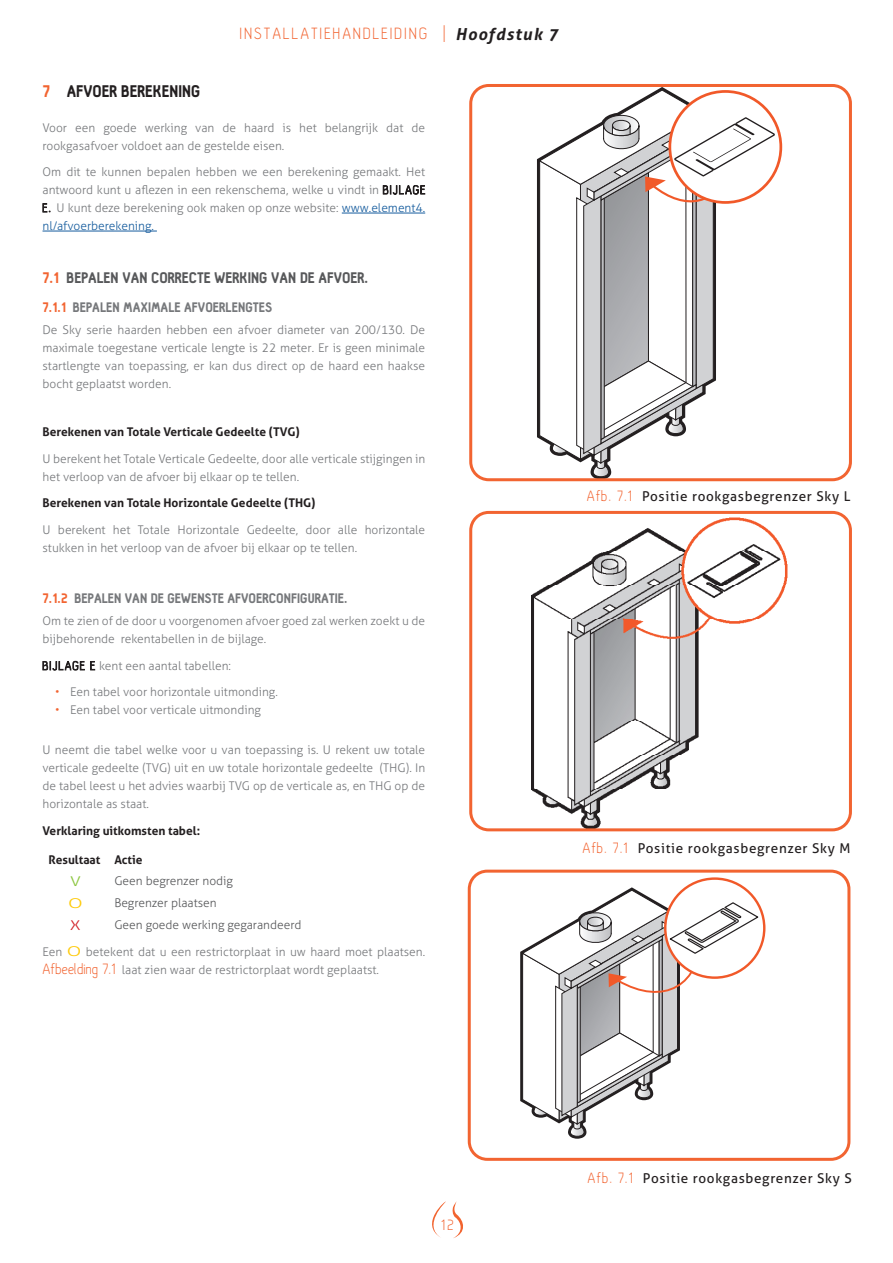
<style>
.page{position:relative;width:893px;height:1263px;background:#fff}
.page>*{position:absolute;margin:0;border:0;box-sizing:border-box;transform-origin:0 0}
.t1{font:300 18px "Hallosans";letter-spacing:.11em;color:#f26431}
.t2{font:900 16.5px "Hallosans";color:#231f20}
.t3{font:300 16.5px "Hallosans";color:#f26431}
.t4{font:900 15px "Hallosans";color:#57585a}
.t5{font:13.5px "Aller";letter-spacing:.05em;color:#231f20}
.t6{font:900 13.5px "Hallosans";color:#76787b}
.Table__Colouring{font:300 13.5px "Aller";color:#8bc63e;scale:1.3 1}
.Table__Colouring-2{font:300 13.5px "Aller";color:#feca0a;scale:1.5 1}
.Table__Colouring-3{font:300 13.5px "Aller";color:#d1232a;scale:1.3 1}
.t7{font:300 12px/18px "Aller";color:#76787b}
.t8{font:700 12px "Aller";color:#231f20}
.Table__Grey_Light_L_9pt{font:300 12px "Aller";color:#57585a}
.s1{font-family:"Aller";font-weight:700;font-style:italic;font-size:16.5px;color:#231f20}
.s2{color:#f26431}
.s3{font-family:"Hallosans";font-size:13.5px;color:#231f20}
.s4{color:#175d9e}
.s5{font-size:13.5px;color:#feca0a}
.s6{font-family:"Hallosans";font-size:16.5px;color:#f26431}
.s7{font-family:"Hallosans";font-weight:300;font-size:16.5px;color:#f26431}
</style>
<div class="page">
<svg style="left:432px;top:1202px;width:13px;height:35px"></svg>
<svg style="left:453px;top:1201px;width:10px;height:37px"></svg>
<hr style="left:342px;top:213px;width:83px;height:1px;background:#175d9e">
<hr style="left:43px;top:231px;width:114px;height:1px;background:#175d9e">
<svg style="left:538px;top:89px;width:237px;height:388px"></svg>
<div style="left:469px;top:84px;width:383px;height:397px;border:3px solid #f26431;border-radius:18px"></div>
<img style="left:532px;top:518px;width:256px;height:309px">
<div style="left:469px;top:511px;width:383px;height:320px;border:3px solid #f26431;border-radius:18px"></div>
<svg style="left:664px;top:877px;width:101px;height:102px"></svg>
<svg style="left:520px;top:887px;width:240px;height:252px"></svg>
<div style="left:468px;top:870px;width:382px;height:291px;border:3px solid #f26431;border-radius:18px"></div>
<h1 class="t1" style="left:240px;top:24px;width:320px">INSTALLATIEHANDLEIDING | <span class="s1">Hoofdstuk 7</span></h1>
<p class="t2" style="left:43px;top:82px;width:159px"><span class="s2">7</span> AFVOER BEREKENING</p>
<p class="t7" style="left:43px;top:118px;width:384px">Voor een goede werking van de haard is het belangrijk dat de rookgasafvoer voldoet aan de gestelde eisen.</p>
<p class="t7" style="left:43px;top:163px;width:384px;text-align:justify">Om dit te kunnen bepalen hebben we een berekening gemaakt. Het antwoord kunt u aflezen in een rekenschema, welke u vindt in <span class="s3">BIJLAGE E.</span> U kunt deze berekening ook maken op onze website: <span class="s4">www.element4. nl/afvoerberekening.</span></p>
<p class="t4" style="left:43px;top:270px;width:326px"><span class="s2">7.1</span> BEPALEN VAN CORRECTE WERKING VAN DE AFVOER.</p>
<p class="t6" style="left:43px;top:300px;width:231px"><span class="s2">7.1.1</span> BEPALEN MAXIMALE AFVOERLENGTES</p>
<p class="t7" style="left:43px;top:321px;width:384px;text-align:justify">De Sky serie haarden hebben een afvoer diameter van 200/130. De maximale toegestane verticale lengte is 22 meter. Er is geen minimale startlengte van toepassing, er kan dus direct op de haard een haakse bocht geplaatst worden.</p>
<p class="t8" style="left:43px;top:425px;width:259px">Berekenen van Totale Verticale Gedeelte (TVG)</p>
<p class="t7" style="left:43px;top:450px;width:384px">U berekent het Totale Verticale Gedeelte, door alle verticale stijgingen in het verloop van de afvoer bij elkaar op te tellen.</p>
<p class="t8" style="left:43px;top:496px;width:275px">Berekenen van Totale Horizontale Gedeelte (THG)</p>
<p class="t7" style="left:43px;top:521px;width:384px">U berekent het Totale Horizontale Gedeelte, door alle horizontale stukken in het verloop van de afvoer bij elkaar op te tellen.</p>
<p class="t6" style="left:43px;top:591px;width:305px"><span class="s2">7.1.2</span> BEPALEN VAN DE GEWENSTE AFVOERCONFIGURATIE.</p>
<p class="t7" style="left:43px;top:612px;width:384px">Om te zien of de door u voorgenomen afvoer goed zal werken zoekt u de bijbehorende rekentabellen in de bijlage.</p>
<p class="t7" style="left:43px;top:657px;width:190px"><span class="s3">BIJLAGE E</span> kent een aantal tabellen:</p>
<p class="t7" style="left:55px;top:683px;width:224px"><span class="s2">•</span> Een tabel voor horizontale uitmonding.</p>
<p class="t7" style="left:55px;top:701px;width:207px"><span class="s2">•</span> Een tabel voor verticale uitmonding</p>
<p class="t7" style="left:43px;top:741px;width:384px;text-align:justify">U neemt die tabel welke voor u van toepassing is. U rekent uw totale verticale gedeelte (TVG) uit en uw totale horizontale gedeelte (THG). In de tabel leest u het advies waarbij TVG op de verticale as, en THG op de horizontale as staat.</p>
<p class="t8" style="left:43px;top:823px;width:159px">Verklaring uitkomsten tabel:</p>
<p class="t8" style="left:49px;top:852px;width:53px">Resultaat</p>
<p class="t8" style="left:114px;top:852px;width:30px">Actie</p>
<p class="Table__Colouring" style="left:70px;top:873px;width:10px">V</p>
<p class="Table__Grey_Light_L_9pt" style="left:114px;top:873px;width:120px">Geen begrenzer nodig</p>
<p class="Table__Colouring-2" style="left:68px;top:895px;width:11px">O</p>
<p class="Table__Grey_Light_L_9pt" style="left:114px;top:895px;width:104px">Begrenzer plaatsen</p>
<p class="Table__Colouring-3" style="left:70px;top:917px;width:9px">X</p>
<p class="Table__Grey_Light_L_9pt" style="left:114px;top:917px;width:189px">Geen goede werking gegarandeerd</p>
<p class="t7" style="left:43px;top:943px;width:384px">Een <span class="s5">O</span> betekent dat u een restrictorplaat in uw haard moet plaatsen.<br><span class="s6">Afbeelding 7.1</span> laat zien waar de restrictorplaat wordt geplaatst.</p>
<p class="t5" style="left:587px;top:488px;width:265px"><span class="s7">Afb. 7.1^</span>Positie rookgasbegrenzer Sky L</p>
<p class="t5" style="left:582px;top:840px;width:269px"><span class="s7">Afb. 7.1^</span>Positie rookgasbegrenzer Sky M</p>
<h2 class="t3" style="left:441px;top:1216px;width:14px">12</h2>
<p class="t5" style="left:588px;top:1170px;width:266px"><span class="s7">Afb. 7.1^</span>Positie rookgasbegrenzer Sky S</p>
</div>
